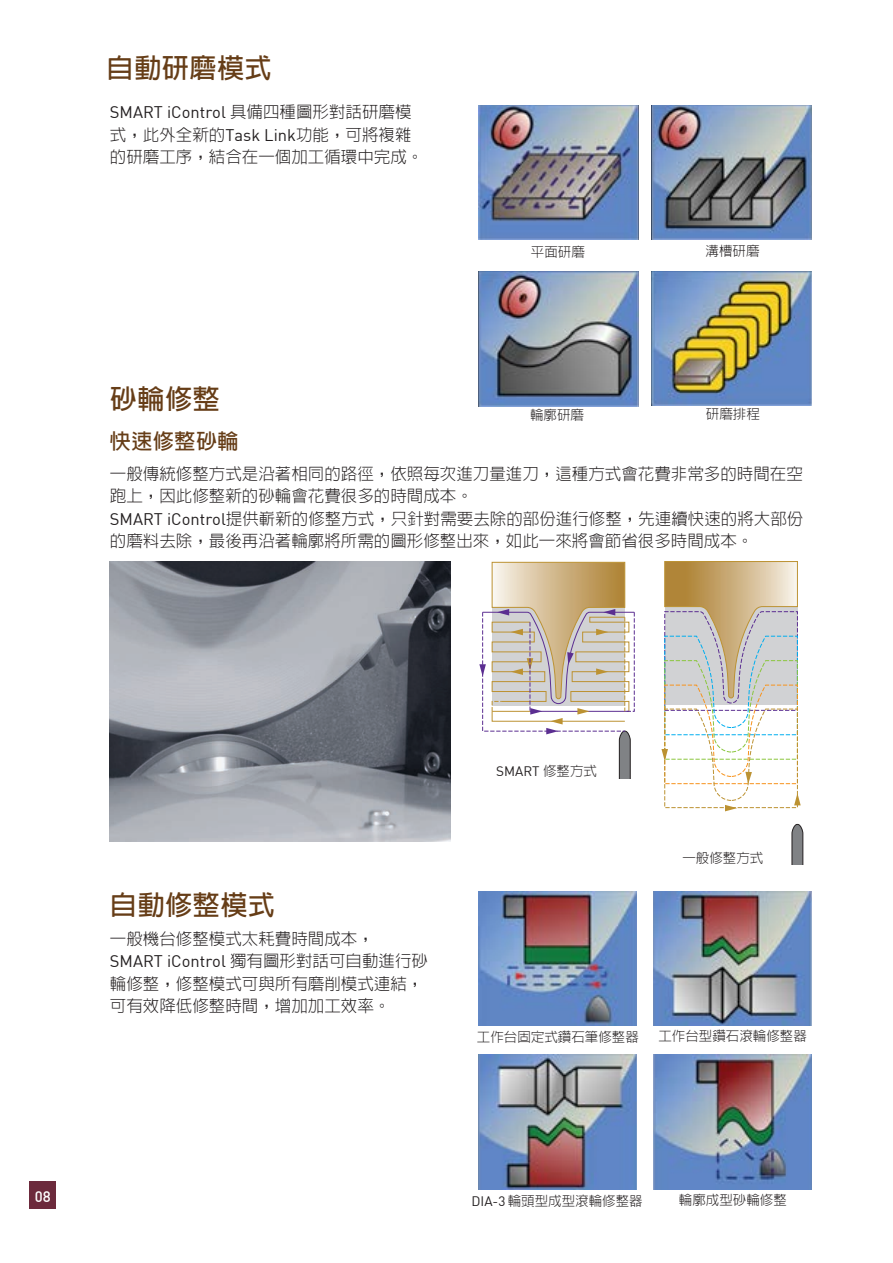
<style>
.page{position:relative;width:893px;height:1263px;background:#fff}
.page>*{position:absolute;margin:0;border:0;box-sizing:border-box;transform-origin:0 0}
.t1{font:700 27px "AR Hei B5";letter-spacing:.025em;color:#663d17}
.t2{font:700 21px "AR Hei B5";letter-spacing:.025em;color:#663d17}
.t3{font:300 16.5px/22.5px "AR Hei B5";color:#231f20}
.t4{font:16.5px "DIN";color:#231f20}
.t5{font:500 15px "DIN";color:#fff}
.t6{font:300 13.5px "AR Hei B5";color:#231f20}
.t7{font:13.5px "DIN";color:#231f20}
.s1{font-family:"AR Hei B5";font-weight:300}
.s2{font-family:"DIN";font-weight:400}
</style>
<div class="page">
<div style="left:30px;top:1182px;width:26px;height:27px;background:#6c2a3c"></div>
<img style="left:653px;top:891px;width:159px;height:134px">
<img style="left:478px;top:1055px;width:159px;height:134px">
<img style="left:653px;top:1055px;width:159px;height:134px">
<img style="left:478px;top:891px;width:159px;height:134px">
<svg style="left:479px;top:561px;width:156px;height:217px"></svg>
<hr style="left:492px;top:711px;width:38px;height:1px;background:#bc9232">
<svg style="left:791px;top:823px;width:13px;height:41px"></svg>
<svg style="left:661px;top:561px;width:140px;height:250px"></svg>
<img style="left:110px;top:561px;width:340px;height:280px">
<img style="left:651px;top:105px;width:161px;height:135px">
<img style="left:478px;top:105px;width:161px;height:135px">
<img style="left:651px;top:272px;width:161px;height:134px">
<img style="left:478px;top:272px;width:161px;height:134px">
<h1 class="t1" style="left:106px;top:54px;width:167px">自動研磨模式</h1>
<p class="t4" style="left:110px;top:102px;width:303px">SMART iControl <span class="s1">具備四種圖形對話研磨模</span></p>
<p class="t3" style="left:110px;top:123px;width:315px">式，此外全新的<span class="s2">Task Link</span>功能，可將複雜的研磨工序，結合在一個加工循環中完成。</p>
<h1 class="t1" style="left:110px;top:385px;width:112px">砂輪修整</h1>
<p class="t2" style="left:110px;top:430px;width:130px">快速修整砂輪</p>
<p class="t6" style="left:531px;top:245px;width:55px">平面研磨</p>
<p class="t6" style="left:530px;top:408px;width:55px">輪廓研磨</p>
<p class="t6" style="left:706px;top:244px;width:55px">溝槽研磨</p>
<p class="t6" style="left:706px;top:408px;width:55px">研磨排程</p>
<p class="t3" style="left:110px;top:462px;width:695px">一般傳統修整方式是沿著相同的路徑，依照每次進刀量進刀，這種方式會花費非常多的時間在空跑上，因此修整新的砂輪會花費很多的時間成本。<br><span class="s2">SMART iControl</span>提供嶄新的修整方式，只針對需要去除的部份進行修整，先連續快速的將大部份的磨料去除，最後再沿著輪廓將所需的圖形修整出來，如此一來將會節省很多時間成本。</p>
<p class="t5" style="left:35px;top:1186px;width:17px">08</p>
<h1 class="t1" style="left:110px;top:891px;width:167px">自動修整模式</h1>
<p class="t3" style="left:110px;top:927px;width:265px">一般機台修整模式太耗費時間成本，</p>
<p class="t4" style="left:110px;top:951px;width:320px">SMART iControl <span class="s1">獨有圖形對話可自動進行砂</span></p>
<p class="t3" style="left:110px;top:972px;width:315px">輪修整，修整模式可與所有磨削模式連結，可有效降低修整時間，增加加工效率。</p>
<p class="t7" style="left:496px;top:763px;width:102px">SMART <span class="s1">修整方式</span></p>
<p class="t6" style="left:682px;top:851px;width:82px">一般修整方式</p>
<p class="t6" style="left:477px;top:1030px;width:163px">工作台固定式鑽石筆修整器</p>
<p class="t6" style="left:658px;top:1029px;width:150px">工作台型鑽石滾輪修整器</p>
<p class="t6" style="left:471px;top:1194px;width:173px"><span class="s2">DIA-3</span> 輪頭型成型滾輪修整器</p>
<p class="t6" style="left:679px;top:1193px;width:109px">輪廓成型砂輪修整</p>
</div>
